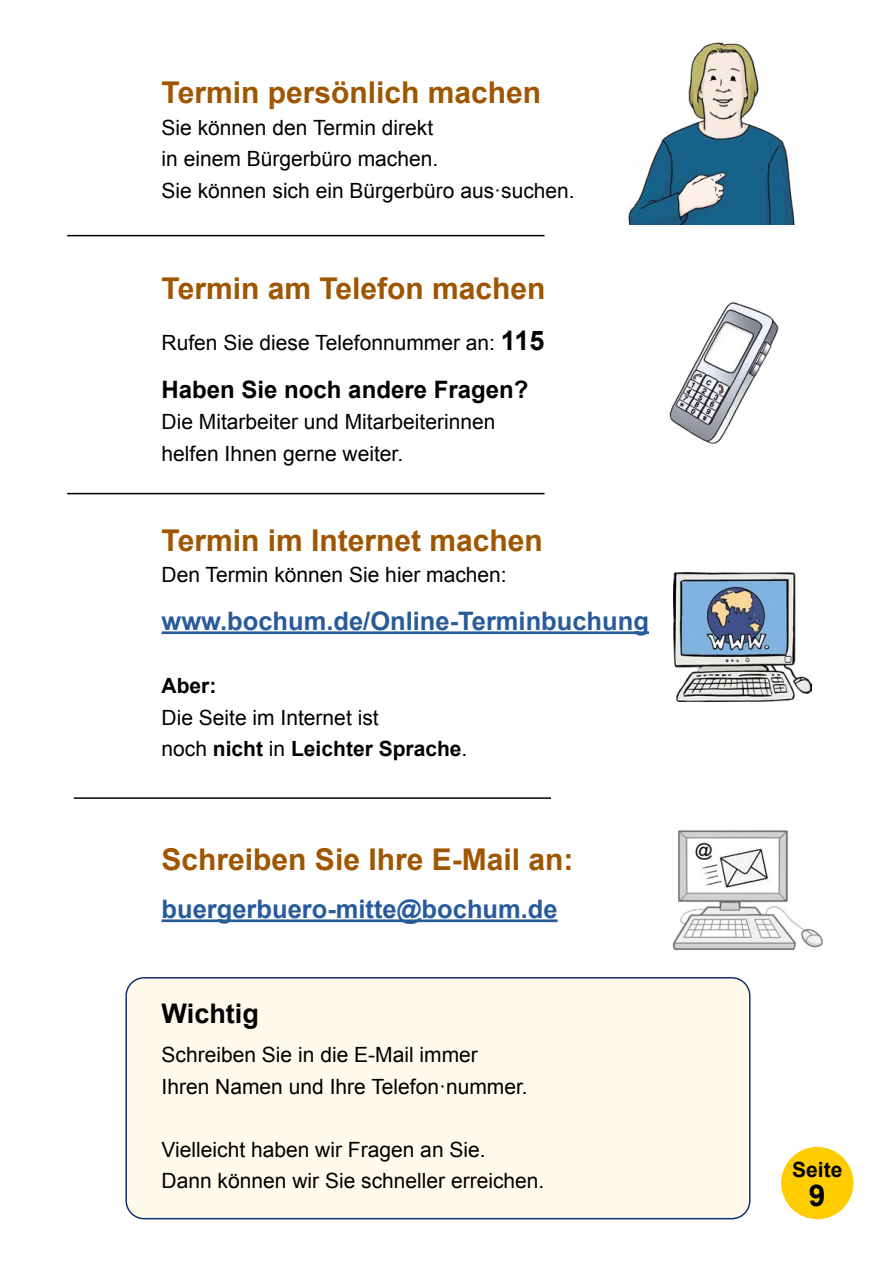
<style>
.page{position:relative;width:893px;height:1263px;background:#fff}
.page>*{position:absolute;margin:0;border:0;box-sizing:border-box;transform-origin:0 0}
.t1{font:700 30px "Arial";color:#9f5600}
.t2{font:700 30px "Arial";color:#000}
.t3{font:700 27px "Arial";color:#000}
.t4{font:700 25.5px "Arial";color:#275b9b}
.t5{font:700 24px "Arial";color:#000}
.t6{font:21px/31.5px "Arial";color:#000}
.t7{font:700 21px "Arial";color:#000}
.s1{font-weight:700;font-size:27px}
.s2{font-weight:700}
</style>
<div class="page">
<div style="left:126px;top:978px;width:624px;height:241px;background:#fffaec;border-radius:18px"></div>
<div style="left:125px;top:977px;width:625px;height:242px;border:2px solid #11306e;border-radius:18px"></div>
<div style="left:781px;top:1147px;width:72px;height:72px;background:#fc0;border-radius:50%"></div>
<hr style="left:162px;top:631px;width:487px;height:3px;background:#275b9b">
<hr style="left:162px;top:919px;width:396px;height:3px;background:#275b9b">
<hr style="left:67px;top:235px;width:477px;height:1px;background:#000">
<hr style="left:67px;top:493px;width:477px;height:1px;background:#000">
<hr style="left:74px;top:797px;width:477px;height:2px;background:#000">
<img style="left:674px;top:573px;width:137px;height:129px">
<img style="left:669px;top:302px;width:110px;height:142px">
<img style="left:628px;top:42px;width:167px;height:183px">
<img style="left:672px;top:830px;width:151px;height:120px">
<h1 class="t1" style="left:162px;top:73px;width:381px">Termin persönlich machen</h1>
<p class="t6" style="left:162px;top:112px;width:415px">Sie können den Termin direkt<br>in einem Bürgerbüro machen.<br>Sie können sich ein Bürgerbüro aus·suchen.</p>
<h1 class="t1" style="left:162px;top:268px;width:385px">Termin am Telefon machen</h1>
<p class="t6" style="left:162px;top:327px;width:384px">Rufen Sie diese Telefonnummer an: <span class="s1">115</span></p>
<p class="t5" style="left:162px;top:373px;width:368px">Haben Sie noch andere Fragen?</p>
<p class="t6" style="left:162px;top:406px;width:335px">Die Mitarbeiter und Mitarbeiterinnen helfen Ihnen gerne weiter.</p>
<h1 class="t1" style="left:162px;top:520px;width:383px">Termin im Internet machen</h1>
<p class="t6" style="left:162px;top:559px;width:347px">Den Termin können Sie hier machen:</p>
<p class="t4" style="left:162px;top:604px;width:489px">www.bochum.de/Online-Terminbuchung</p>
<p class="t7" style="left:162px;top:672px;width:56px">Aber:</p>
<p class="t6" style="left:162px;top:702px;width:307px">Die Seite im Internet ist<br>noch <span class="s2">nicht</span> in <span class="s2">Leichter Sprache</span>.</p>
<h1 class="t1" style="left:162px;top:840px;width:413px">Schreiben Sie Ihre E-Mail an:</h1>
<p class="t4" style="left:162px;top:892px;width:398px">buergerbuero-mitte@bochum.de</p>
<p class="t3" style="left:162px;top:996px;width:99px">Wichtig</p>
<p class="t6" style="left:162px;top:1039px;width:368px">Schreiben Sie in die E-Mail immer<br>Ihren Namen und Ihre Telefon·nummer.</p>
<p class="t6" style="left:162px;top:1134px;width:384px">Vielleicht haben wir Fragen an Sie.<br>Dann können wir Sie schneller erreichen.</p>
<p class="t7" style="left:792px;top:1155px;width:52px">Seite</p>
<h1 class="t2" style="left:809px;top:1176px;width:18px">9</h1>
</div>
